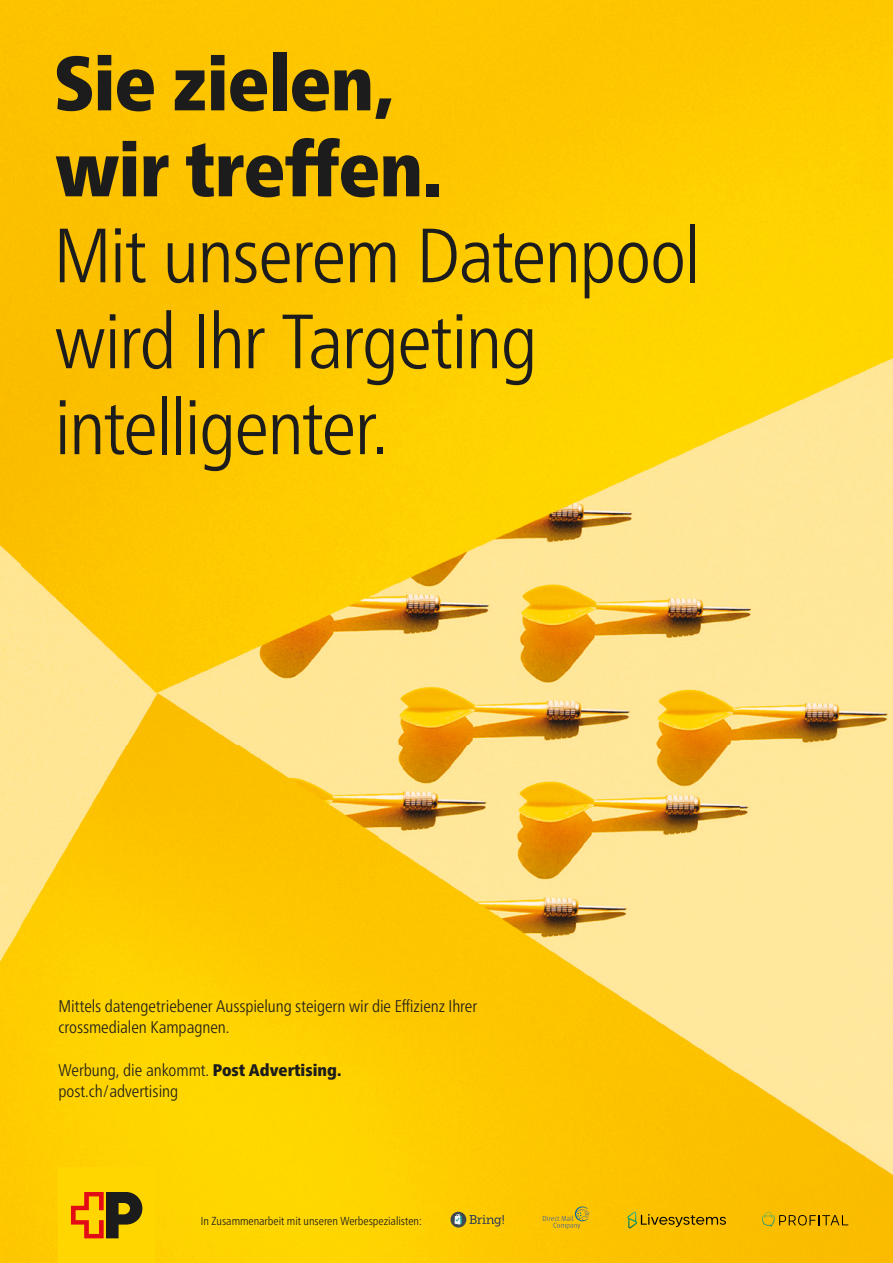
<style>
.page{position:relative;width:893px;height:1263px;background:#fff}
.page>*{position:absolute;margin:0;border:0;box-sizing:border-box;transform-origin:0 0}
.t1{font:300 condensed 76.8px/85.9px "Frutiger Neue LTW1 G";letter-spacing:-.02em;color:#1c1c1c}
.t2{font:900 condensed 76.8px/85.9px "Frutiger Neue LTW1 G";letter-spacing:-.01em;color:#1c1c1c}
.t3{font:300 condensed 16.8px/21px "Frutiger Neue LTW1 G";color:#1c1c1c}
.t4{font:300 condensed 11.7px "Frutiger Neue LTW1 G";color:#1c1c1c}
.s1{font-weight:900}
</style>
<div class="page">
<div style="left:0;top:0;width:893px;height:52px;background:#fdc600"></div>
<img style="left:0;top:52px;width:21px;height:1211px">
<img style="left:21px;top:21px;width:872px;height:1242px">
<svg style="left:39px;top:1223px;width:11px;height:8px"></svg>
<div style="left:58px;top:1167px;width:97px;height:96px;background:#ffd600"></div>
<svg style="left:71px;top:1192px;width:71px;height:46px"></svg>
<svg style="left:543px;top:1206px;width:46px;height:23px"></svg>
<svg style="left:450px;top:1212px;width:16px;height:15px"></svg>
<svg style="left:455px;top:1214px;width:7px;height:10px"></svg>
<svg style="left:469px;top:1215px;width:35px;height:11px"></svg>
<svg style="left:627px;top:1212px;width:99px;height:16px"></svg>
<svg style="left:762px;top:1212px;width:86px;height:15px"></svg>
<h1 class="t2" style="left:53px;top:33px;width:391px">Sie zielen, wir treffen.</h1>
<h1 class="t1" style="left:54px;top:207px;width:649px">Mit unserem Datenpool wird Ihr Targeting intelligenter.</h1>
<p class="t3" style="left:58px;top:995px;width:420px">Mittels datengetriebener Ausspielung steigern wir die Effizienz Ihrer crossmedialen Kampagnen.</p>
<p class="t3" style="left:58px;top:1058px;width:284px">Werbung, die ankommt. <span class="s1">Post Advertising. </span>post.ch/advertising</p>
<p class="t4" style="left:201px;top:1212px;width:222px">In Zusammenarbeit mit unseren Werbespezialisten:</p>
</div>
